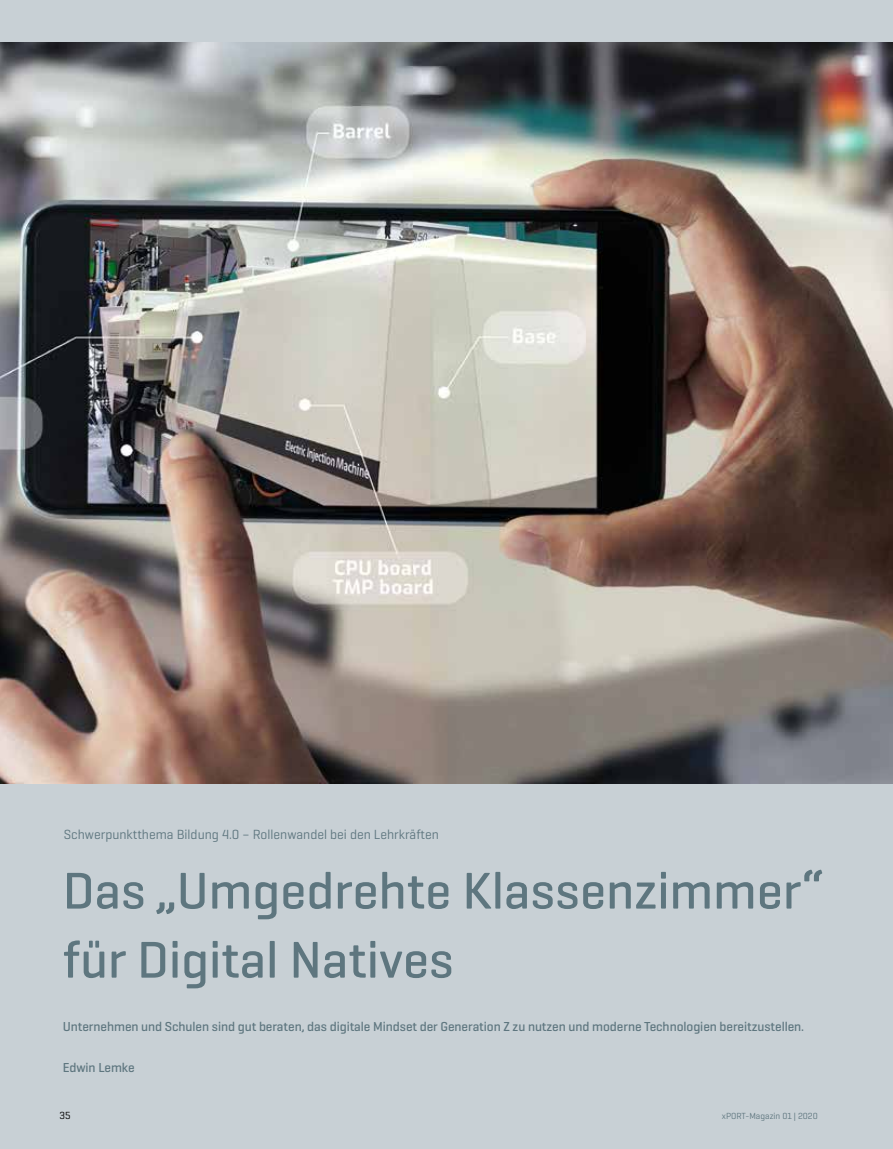
<style>
.page{position:relative;width:893px;height:1149px;background:#fff}
.page>*{position:absolute;margin:0;border:0;box-sizing:border-box;transform-origin:0 0}
.t1{font:500 52.5px/69px "Geogrotesque";color:#5e767f}
.t2{font:13.5px "Geogrotesque";color:#5e767f}
.t3{font:500 13.2px "Geogrotesque";letter-spacing:-.005em;color:#5e767f}
.t4{font:10.5px "Geogrotesque";color:#000}
.t5{font:9px "Geogrotesque";color:#5e767f}
</style>
<div class="page">
<div style="left:0;top:0;width:893px;height:1148px;background:#c8d0d5"></div>
<img style="left:0;top:43px;width:893px;height:740px">
<p class="t2" style="left:64px;top:825px;width:377px">Schwerpunktthema Bildung 4.0 – Rollenwandel bei den Lehrkräften</p>
<p class="t1" style="left:63px;top:854px;width:763px">Das „Umgedrehte Klassenzimmer“ für Digital Natives</p>
<p class="t3" style="left:63px;top:1017px;width:743px">Unternehmen und Schulen sind gut beraten, das digitale Mindset der Generation Z zu nutzen und moderne Technologien bereitzustellen.</p>
<p class="t3" style="left:63px;top:1058px;width:73px">Edwin Lemke</p>
<p class="t4" style="left:60px;top:1108px;width:13px">35</p>
<p class="t5" style="left:722px;top:1109px;width:98px">xPORT-Magazin 01 | 2020</p>
</div>
